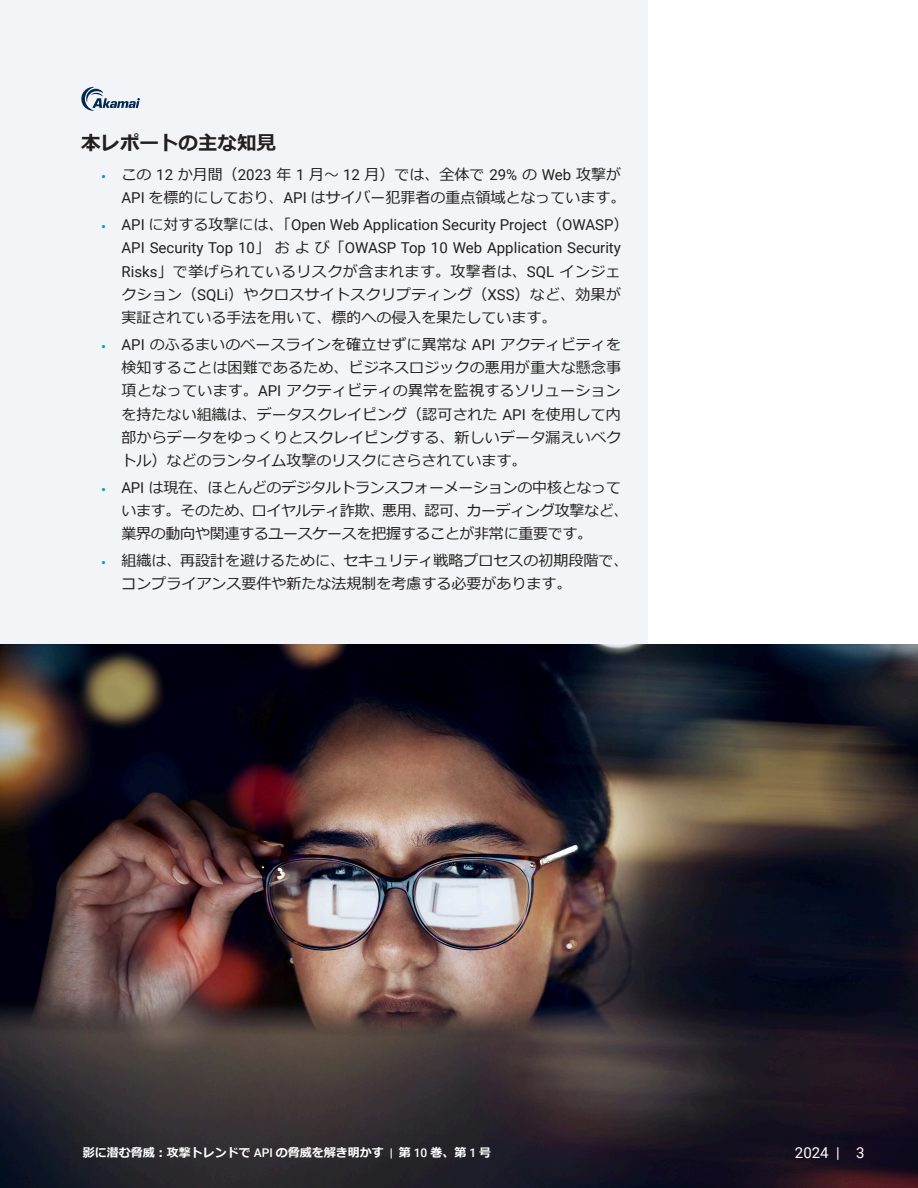
<style>
.page{position:relative;width:918px;height:1188px;background:#fff}
.page>*{position:absolute;margin:0;border:0;box-sizing:border-box;transform-origin:0 0}
.H2_-_Subhead{font:700 19.5px "Meiryo";color:#231f20}
.t1{font:15px/23.2px "Meiryo";color:#231f20}
.t2{font:15px/23.2px "Roboto";color:#231f20}
.t3{font:15px/23.2px "Meiryo";letter-spacing:-.02em;color:#231f20}
.t4{font:15px "Roboto";color:#fff}
.t5{font:700 12px "Meiryo";color:#fff}
.s1{font-family:"Roboto";color:#009cde}
.s2{font-family:"Roboto"}
.s3{color:#009cde}
.s4{font-family:"Meiryo"}
.s5{font-family:"Roboto";font-weight:500}
</style>
<div class="page">
<div style="left:0;top:0;width:648px;height:1188px;background:#f2f4f7"></div>
<svg style="left:81px;top:87px;width:59px;height:24px"></svg>
<img style="left:0;top:644px;width:918px;height:544px">
<p class="H2_-_Subhead" style="left:81px;top:129px;width:196px">本レポートの主な知見</p>
<p class="t1" style="left:122px;top:164px;width:506px;text-indent:-20px"><span class="s1">•</span> この <span class="s2">12</span> か月間（<span class="s2">2023</span> 年 <span class="s2">1</span> 月～ <span class="s2">12</span> 月）では、全体で <span class="s2">29%</span> の <span class="s2">Web</span> 攻撃が<br><span class="s2">API</span> を標的にしており、<span class="s2">API</span> はサイバー犯罪者の重点領域となっています。</p>
<p class="t2" style="left:122px;top:213px;width:508px;text-indent:-20px"><span class="s3">•</span> API <span class="s4">に対する攻撃には、「</span>Open Web Application Security Project<span class="s4">（</span>OWASP<span class="s4">）</span>API Security Top 10<span class="s4">」および「</span>OWASP Top 10 Web Application Security Risks<span class="s4">」で挙げられているリスクが含まれます。攻撃者は、</span>SQL <span class="s4">インジェクション（</span>SQLi<span class="s4">）やクロスサイトスクリプティング（</span>XSS<span class="s4">）など、効果が実証されている手法を用いて、標的への侵入を果たしています。</span></p>
<p class="t1" style="left:122px;top:334px;width:501px;text-align:justify;text-indent:-20px"><span class="s1">•</span> <span class="s2">API</span> のふるまいのベースラインを確立せずに異常な <span class="s2">API</span> アクティビティを検知することは困難であるため、ビジネスロジックの悪用が重大な懸念事項となっています。<span class="s2">API</span> アクティビティの異常を監視するソリューションを持たない組織は、データスクレイピング（認可された <span class="s2">API</span> を使用して内部からデータをゆっくりとスクレイピングする、新しいデータ漏えいベクトル）などのランタイム攻撃のリスクにさらされています。</p>
<p class="t3" style="left:122px;top:477px;width:508px;text-indent:-20px"><span class="s1">•</span> <span class="s2">API</span> は現在、ほとんどのデジタルトランスフォーメーションの中核となっています。そのため、ロイヤルティ詐欺、悪用、認可、カーディング攻撃など、業界の動向や関連するユースケースを把握することが非常に重要です。</p>
<p class="t1" style="left:122px;top:550px;width:508px;text-indent:-20px"><span class="s1">•</span> 組織は、再設計を避けるために、セキュリティ戦略プロセスの初期段階で、コンプライアンス要件や新たな法規制を考慮する必要があります。</p>
<p class="t5" style="left:83px;top:1144px;width:410px">影に潜む脅威：攻撃トレンドで <span class="s5">API</span> の脅威を解き明かす <span class="s2">|</span> 第 <span class="s5">10</span> 巻、第 <span class="s5">1</span> 号</p>
<p class="t4" style="left:795px;top:1142px;width:71px">2024 | 3</p>
</div>
